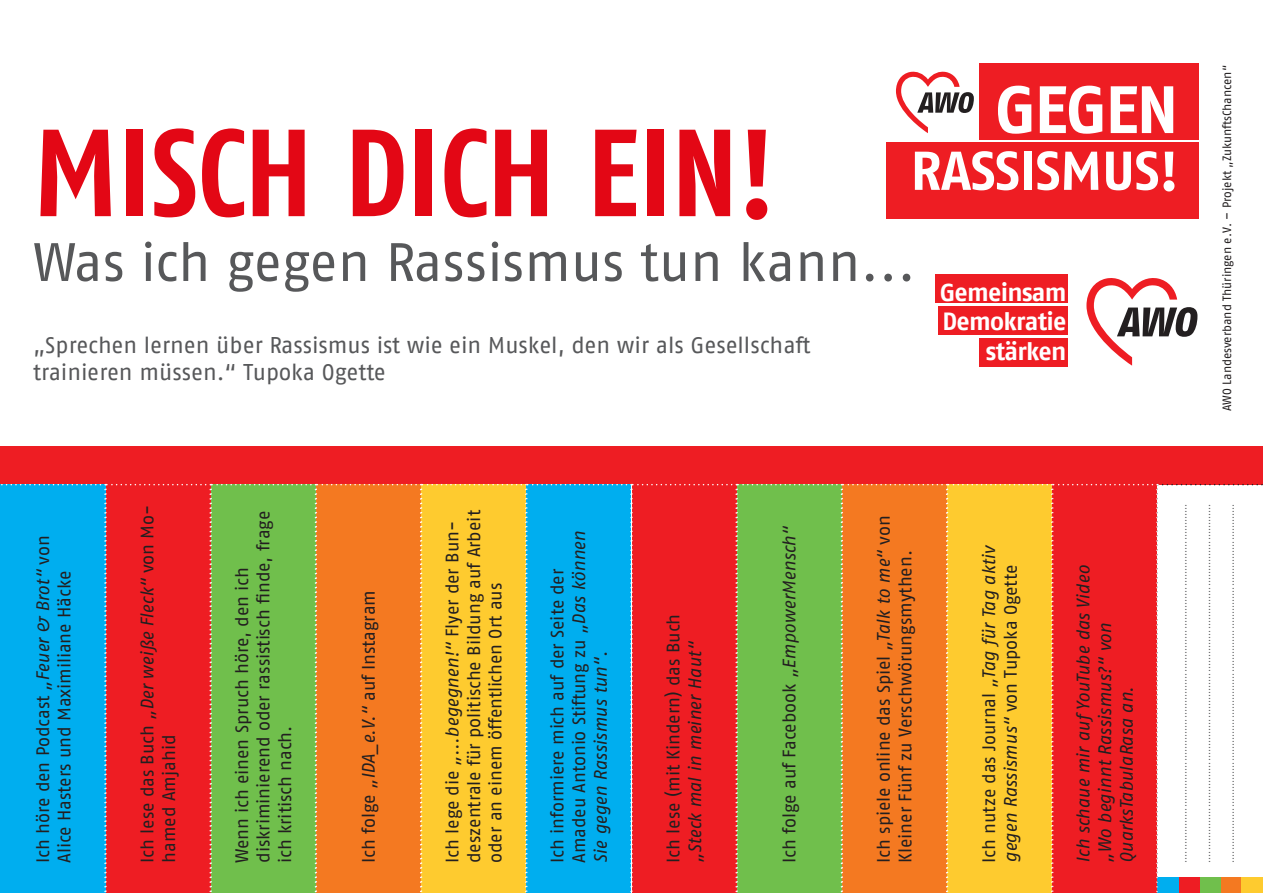
<style>
.page{position:relative;width:1263px;height:893px;background:#fff}
.page>*{position:absolute;margin:0;border:0;box-sizing:border-box;transform-origin:0 0}
.t1{font:700 123.6px "AWO Fago Cond";color:#e30715}
.t2{font:700 66.75px "AWO Fago Office";letter-spacing:-.03em;color:#fff}
.t3{font:700 54.6px "AWO Fago Office";letter-spacing:-.01em;color:#fff}
.t4{font:54px "AWO Fago Office";color:#57585a}
.t5{font:700 24.9px/29.8px "AWO Fago Office";letter-spacing:-.03em;color:#fff;text-align:right}
.t6{font:22.8px/27.3px "AWO Fago Office";color:#57585a}
.t7{font:18px/21.6px "AWO Fago Office";color:#231f20}
.t8{font:italic 18px/21.6px "AWO Fago Office";letter-spacing:-.005em;color:#231f20}
.t9{font:12px "AWO Fago Office";color:#231f20}
.t10{font:9px "AWO Fago Office";color:#57585a}
.s1{font-style:italic}
.s2{font-style:normal}
</style>
<div class="page">
<div style="left:0;top:446px;width:1263px;height:39px;background:#ee1d23"></div>
<svg style="left:0;top:484px;width:1263px;height:409px;background:#b68f60"></svg>
<div style="left:886px;top:142px;width:312px;height:77px;background:#ee1d23"></div>
<div style="left:979px;top:63px;width:219px;height:77px;background:#ee1d23"></div>
<svg style="left:896px;top:71px;width:78px;height:62px"></svg>
<svg style="left:1086px;top:278px;width:111px;height:88px"></svg>
<div style="left:935px;top:275px;width:133px;height:28px;background:#ee1d23"></div>
<div style="left:939px;top:306px;width:129px;height:29px;background:#ee1d23"></div>
<div style="left:979px;top:338px;width:89px;height:29px;background:#ee1d23"></div>
<p class="t2" style="left:995px;top:71px;width:185px">GEGEN</p>
<p class="t3" style="left:910px;top:139px;width:270px">RASSISMUS!</p>
<p class="t1" style="left:33px;top:101px;width:744px">MISCH DICH EIN!</p>
<p class="t4" style="left:33px;top:232px;width:884px">Was ich gegen Rassismus tun kann...</p>
<p class="t5" style="left:940px;top:277px;width:128px">Gemeinsam<br>Demokratie stärken</p>
<p class="t6" style="left:33px;top:331px;width:779px">„Sprechen lernen über Rassismus ist wie ein Muskel, den wir als Gesellschaft trainieren müssen.“ Tupoka Ogette</p>
<p class="t9" style="left:1220px;top:411px;width:348px;rotate:-90deg">AWO Landesverband Thüringen e.V. – Projekt „ZukunftsChancen“</p>
<p class="t7" style="left:32px;top:863px;width:329px;rotate:-90deg">Ich höre den Podcast <span class="s1">„Feuer &amp; Brot“</span> von<br>Alice Hasters und Maximiliane Häcke</p>
<p class="t7" style="left:136px;top:863px;width:360px;rotate:-90deg">Ich lese das Buch <span class="s1">„Der weiße Fleck“</span> von Mo&shy;hamed Amjahid</p>
<p class="t7" style="left:231px;top:863px;width:353px;rotate:-90deg">Wenn ich einen Spruch höre, den ich diskriminierend oder rassistisch finde, frage ich kritisch nach.</p>
<p class="t7" style="left:441px;top:863px;width:354px;rotate:-90deg">Ich lege die <span class="s1">„...begegnen!“</span> Flyer der Bun&shy;deszentrale für politische Bildung auf Arbeit</p>
<p class="t7" style="left:358px;top:863px;width:274px;rotate:-90deg">Ich folge <span class="s1">„IDA_e.V.“</span> auf Instagram</p>
<p class="t7" style="left:484px;top:863px;width:282px;rotate:-90deg">oder an einem öffentlichen Ort aus</p>
<p class="t7" style="left:546px;top:863px;width:333px;rotate:-90deg">Ich informiere mich auf der Seite der<br>Amadeu Antonio Stiftung zu <span class="s1">„Das können<br>Sie gegen Rassismus tun“</span>.</p>
<p class="t7" style="left:662px;top:863px;width:251px;rotate:-90deg">Ich lese (mit Kindern) das Buch <span class="s1">„Steck mal in meiner Haut“</span></p>
<p class="t7" style="left:778px;top:863px;width:338px;rotate:-90deg">Ich folge auf Facebook <span class="s1">„EmpowerMensch“</span></p>
<p class="t7" style="left:873px;top:863px;width:349px;rotate:-90deg">Ich spiele online das Spiel <span class="s1">„Talk to me“</span> von<br>Kleiner Fünf zu Verschwörungsmythen.</p>
<p class="t7" style="left:978px;top:863px;width:320px;rotate:-90deg">Ich nutze das Journal <span class="s1">„Tag für Tag aktiv</span></p>
<p class="t8" style="left:999px;top:863px;width:299px;rotate:-90deg">gegen Rassismus“ <span class="s2">von Tupoka Ogette</span></p>
<p class="t8" style="left:1072px;top:863px;width:299px;rotate:-90deg">Ich schaue mir aufYouTube das Video „Wo beginnt Rassismus?“ von<br>QuarksTabulaRasa an.</p>
<p class="t10" style="left:1178px;top:863px;width:361px;rotate:-90deg">.....................................................................................................................</p>
<p class="t10" style="left:1202px;top:863px;width:361px;rotate:-90deg">.....................................................................................................................</p>
<p class="t10" style="left:1225px;top:863px;width:361px;rotate:-90deg">.....................................................................................................................</p>
</div>
